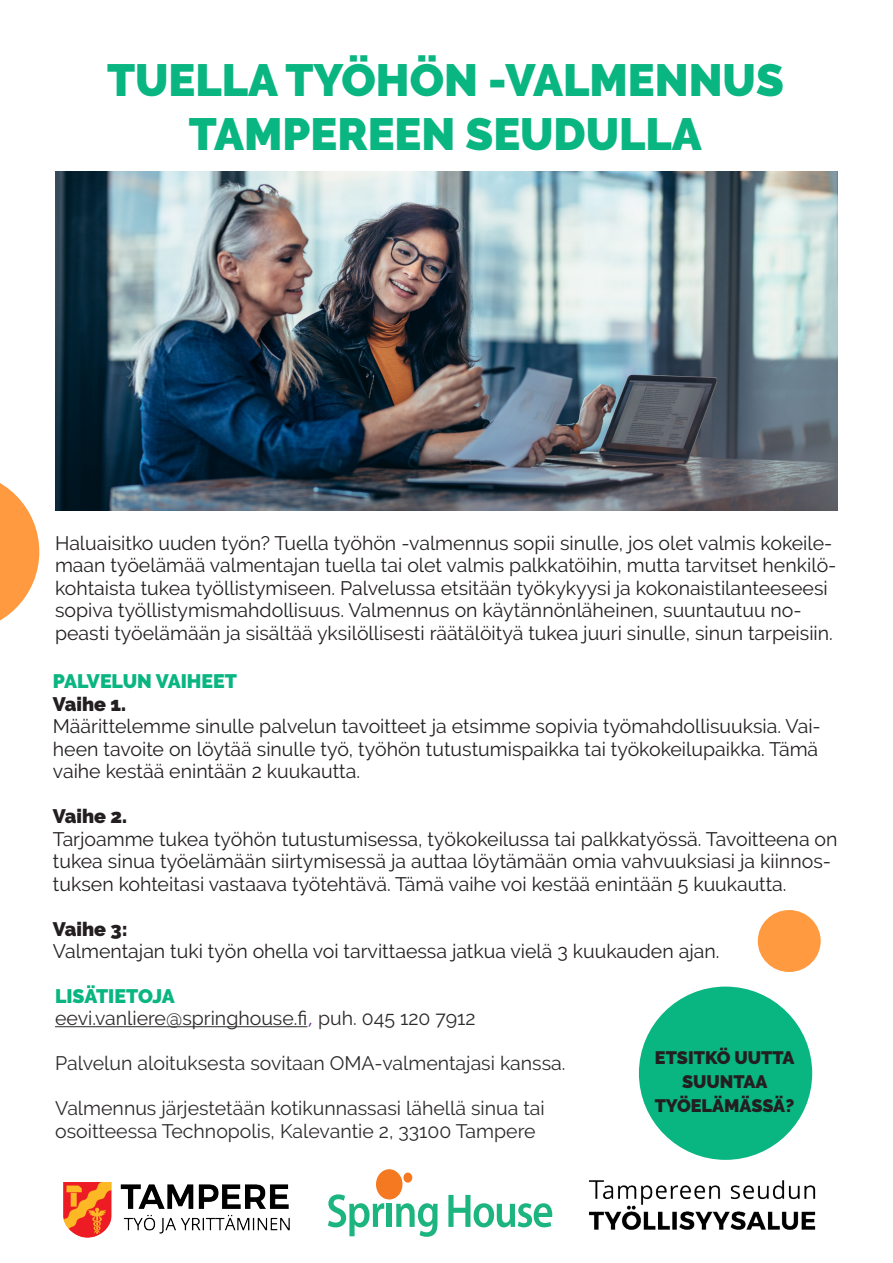
<style>
.page{position:relative;width:893px;height:1263px;background:#fff}
.page>*{position:absolute;margin:0;border:0;box-sizing:border-box;transform-origin:0 0}
.t1{font:900 45px "Raleway";color:#09b580}
.t2{font:19.5px/22.5px "Raleway";color:#231f20}
.t3{font:19.5px "Raleway";color:#2d2a2b}
.t4{font:900 19.5px "Raleway";color:#09b580}
.t5{font:900 18px "Raleway";color:#231f20}
.s1{font-weight:900}
.s2{font-family:"Century Gothic";color:#6d32a6}
</style>
<div class="page">
<img style="left:55px;top:171px;width:783px;height:339px">
<svg style="left:328px;top:1194px;width:56px;height:42px"></svg>
<div style="left:387px;top:1204px;width:5px;height:23px;background:#1cb47f"></div>
<svg style="left:396px;top:1203px;width:42px;height:34px"></svg>
<svg style="left:448px;top:1195px;width:104px;height:32px"></svg>
<div style="left:376px;top:1169px;width:26px;height:30px;background:#f47921;border-radius:50%"></div>
<div style="left:403px;top:1172px;width:9px;height:11px;background:#f47921;border-radius:50%"></div>
<img style="left:64px;top:1183px;width:225px;height:55px">
<svg style="left:0;top:483px;width:39px;height:138px"></svg>
<div style="left:758px;top:910px;width:63px;height:62px;background:#ff9a40;border-radius:50%"></div>
<hr style="left:55px;top:1026px;width:252px;height:1px;background:#2d2a2b">
<div style="left:639px;top:986px;width:173px;height:174px;background:#09b580;border-radius:50%"></div>
<img style="left:589px;top:1180px;width:227px;height:50px">
<p class="t1" style="left:107px;top:54px;width:678px">TUELLA TYÖHÖN -VALMENNUS</p>
<p class="t1" style="left:189px;top:108px;width:515px">TAMPEREEN SEUDULLA</p>
<p class="t2" style="left:55px;top:532px;width:783px">Haluaisitko uuden työn? Tuella työhön -valmennus sopii sinulle, jos olet valmis kokeile&shy;maan työelämää valmentajan tuella tai olet valmis palkkatöihin, mutta tarvitset henkilö&shy;kohtaista tukea työllistymiseen. Palvelussa etsitään työkykyysi ja kokonaistilanteeseesi sopiva työllistymismahdollisuus. Valmennus on käytännönläheinen, suuntautuu no&shy;peasti työelämään ja sisältää yksilöllisesti räätälöityä tukea juuri sinulle, sinun tarpeisiin.</p>
<p class="t4" style="left:53px;top:670px;width:186px">PALVELUN VAIHEET</p>
<p class="t2" style="left:53px;top:692px;width:769px"><span class="s1">Vaihe 1.<br></span>Määrittelemme sinulle palvelun tavoitteet ja etsimme sopivia työmahdollisuuksia. Vai&shy;heen tavoite on löytää sinulle työ, työhön tutustumispaikka tai työkokeilupaikka. Tämä vaihe kestää enintään 2 kuukautta.</p>
<p class="t2" style="left:53px;top:805px;width:786px"><span class="s1">Vaihe 2.<br></span>Tarjoamme tukea työhön tutustumisessa, työkokeilussa tai palkkatyössä. Tavoitteena on tukea sinua työelämään siirtymisessä ja auttaa löytämään omia vahvuuksiasi ja kiinnos&shy;tuksen kohteitasi vastaava työtehtävä. Tämä vaihe voi kestää enintään 5 kuukautta.</p>
<p class="t2" style="left:53px;top:917px;width:668px"><span class="s1">Vaihe 3:<br></span>Valmentajan tuki työn ohella voi tarvittaessa jatkua vielä 3 kuukauden ajan.</p>
<p class="t4" style="left:55px;top:984px;width:121px">LISÄTIETOJA</p>
<p class="t3" style="left:55px;top:1007px;width:422px">eevi.vanliere@springhouse.fi<span class="s2">,</span> puh. 045 120 7912</p>
<p class="t3" style="left:55px;top:1052px;width:512px">Palvelun aloituksesta sovitaan OMA-valmentajasi kanssa.</p>
<p class="t3" style="left:55px;top:1097px;width:491px">Valmennus järjestetään kotikunnassasi lähellä sinua tai</p>
<p class="t3" style="left:55px;top:1119px;width:482px">osoitteessa Technopolis, Kalevantie 2, 33100 Tampere</p>
<p class="t5" style="left:655px;top:1047px;width:141px">ETSITKÖ UUTTA</p>
<p class="t5" style="left:682px;top:1071px;width:87px">SUUNTAA</p>
<p class="t5" style="left:655px;top:1095px;width:141px">TYÖELÄMÄSSÄ?</p>
</div>
